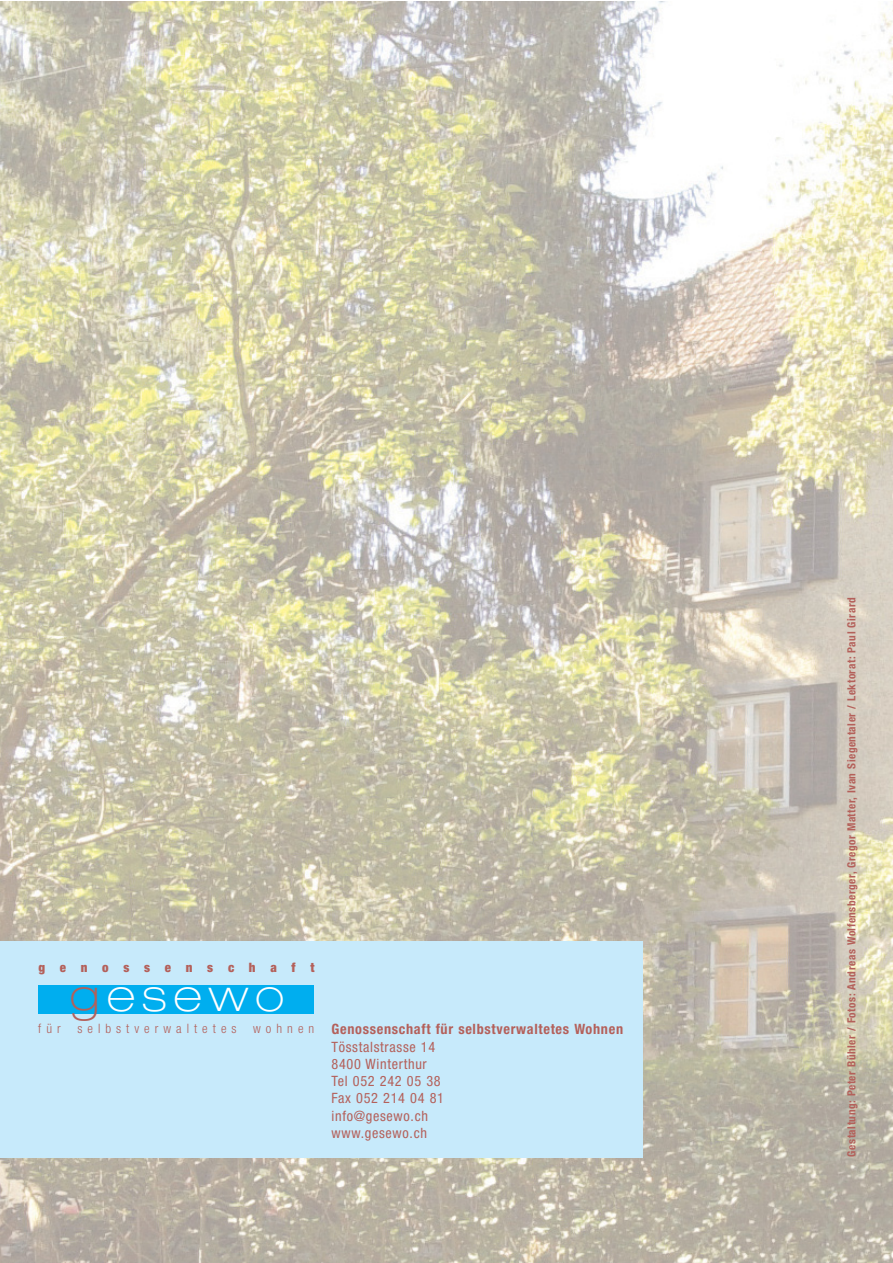
<style>
.page{position:relative;width:893px;height:1263px;background:#fff}
.page>*{position:absolute;margin:0;border:0;box-sizing:border-box;transform-origin:0 0}
.t1{font:100 expanded 45.3px "Helvetica Neue";letter-spacing:.16em;color:#fff}
.t2{font:condensed 14.25px/17.2px "Helvetica Neue";letter-spacing:.05em;color:#b4605a}
.t3{font:700 condensed 14.25px "Helvetica Neue";letter-spacing:.05em;color:#b4605a}
.t4{font:300 condensed 12.9px "Helvetica Neue";letter-spacing:.39em;color:#b4605a}
.t5{font:900 condensed 12.9px "Helvetica Neue";letter-spacing:1.135em;color:#b4605a}
.t6{font:700 condensed 11.25px "Helvetica Neue";letter-spacing:.05em;color:#b4605a}
.s1{color:#b4605a}
</style>
<div class="page">
<img style="left:0;top:1px;width:892px;height:1262px">
<div style="left:0;top:941px;width:643px;height:217px;background:#c7eafb"></div>
<div style="left:39px;top:985px;width:275px;height:28px;background:#00aeef"></div>
<p class="t5" style="left:38px;top:962px;width:278px">genossenschaft</p>
<h1 class="t1" style="left:70px;top:978px;width:215px"><span class="s1">g</span>esewo</h1>
<p class="t4" style="left:38px;top:1024px;width:24px">für</p>
<p class="t4" style="left:77px;top:1024px;width:161px">selbstverwaltetes</p>
<p class="t4" style="left:253px;top:1024px;width:63px">wohnen</p>
<p class="t3" style="left:332px;top:1024px;width:293px">Genossenschaft für selbstverwaltetes Wohnen</p>
<p class="t2" style="left:332px;top:1039px;width:114px">Tösstalstrasse 14<br>8400 Winterthur<br>Tel 052 242 05 38<br>Fax 052 214 04 81 info@gesewo.ch www.gesewo.ch</p>
<p class="t6" style="left:847px;top:1156px;width:560px;rotate:-90deg">Gestaltung: Peter Bühler / Fotos: Andreas Wolfensberger, Gregor Matter, Ivan Siegentaler / Lektorat: Paul Girard</p>
</div>
